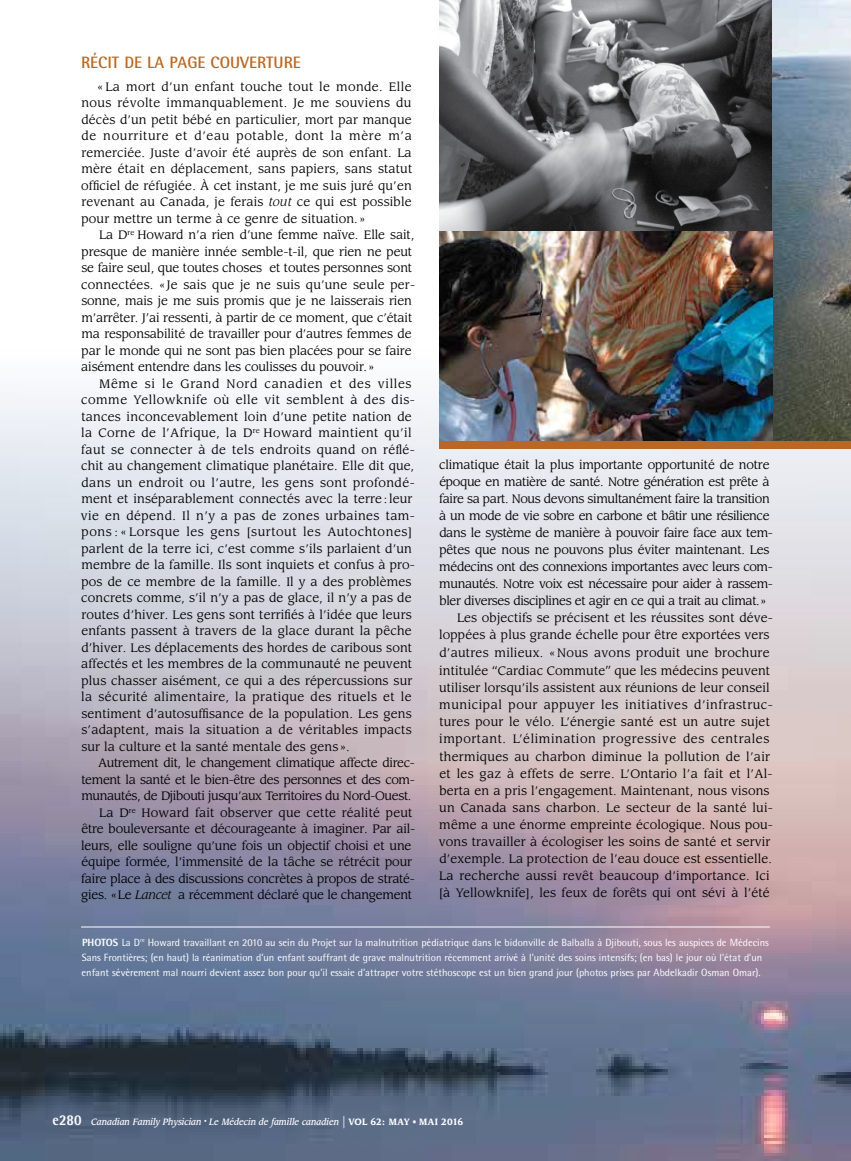
<style>
.page{position:relative;width:851px;height:1161px;background:#fff}
.page>*{position:absolute;margin:0;border:0;box-sizing:border-box;transform-origin:0 0}
.t1{font:700 16.5px "Rotis Semi Sans Std";color:#b86824}
.t2{font:12px/16.5px "Leawood Std";letter-spacing:.01em;color:#000}
.t3{font:12px/16.5px "Leawood Std";letter-spacing:-.01em;color:#000}
.t4{font:12px "Leawood Std";letter-spacing:-.03em;color:#000}
.t5{font:12px "Leawood Std";letter-spacing:-.015em;color:#000}
.t6{font:12px "Leawood Std";letter-spacing:-.02em;color:#000}
.t7{font:12px "Leawood Std";letter-spacing:-.025em;color:#000}
.t8{font:10.5px/15px "Rotis Semi Sans Std";color:#fff}
.t9{font:italic 500 9px "Leawood Std";color:#fff;scale:.9 1}
.s1{font-style:italic}
.s2{font-size:12.75px}
.s3{font-weight:800}
.s4{font-family:"Rotis Semi Sans Std";font-weight:800;font-style:normal;font-size:15px}
.s5{font-weight:400;font-style:normal;font-size:15px}
.s6{font-weight:700;font-style:normal}
.s7{font-weight:400;font-style:normal}
</style>
<div class="page">
<img style="left:0;top:391px;width:850px;height:770px">
<img style="left:771px;top:0;width:79px;height:441px">
<img style="left:439px;top:0;width:332px;height:232px">
<img style="left:439px;top:232px;width:333px;height:209px">
<div style="left:439px;top:441px;width:411px;height:7px;background:#b86824"></div>
<hr style="left:81px;top:927px;width:689px;height:1px;background:#fff">
<h1 class="t1" style="left:81px;top:53px;width:221px">RÉCIT DE LA PAGE COUVERTURE</h1>
<p class="t2" style="left:81px;top:78px;width:332px;text-align:justify;text-indent:16px">« La mort d’un enfant touche tout le monde. Elle nous révolte immanquablement. Je me souviens du décès d’un petit bébé en particulier, mort par manque de nourriture et d’eau potable, dont la mère m’a remerciée. Juste d’avoir été auprès de son enfant. La mère était en déplacement, sans papiers, sans statut officiel de réfugiée. À cet instant, je me suis juré qu’en revenant au Canada, je ferais <span class="s1">tout</span> ce qui est possible pour mettre un terme à ce genre de situation. »</p>
<p class="t3" style="left:81px;top:227px;width:335px;text-indent:18px">La D<sup>re</sup> Howard n’a rien d’une femme naïve. Elle sait, presque de manière innée semble-t-il, que rien ne peut se faire seul, que toutes choses et toutes personnes sont connectées. « Je sais que je ne suis qu’une seule per&shy;sonne, mais je me suis promis que je ne laisserais rien m’arrêter. J’ai ressenti, à partir de ce moment, que c’était ma responsabilité de travailler pour d’autres femmes de par le monde qui ne sont pas bien placées pour se faire aisément entendre dans les coulisses du pouvoir.»</p>
<p class="t2" style="left:81px;top:375px;width:336px;text-indent:18px">Même si le Grand Nord canadien et des villes comme Yellowknife où elle vit semblent à des dis&shy;tances inconcevablement loin d’une petite nation de la Corne de l’Afrique, la D<sup>re</sup> Howard maintient qu’il faut se connecter à de tels endroits quand on réflé&shy;chit au changement climatique planétaire. Elle dit que, dans un endroit ou l’autre, les gens sont profondé&shy;ment et inséparablement connectés avec la terre :leur vie en dépend. Il n’y a pas de zones urbaines tam&shy;pons : « Lorsque les gens [surtout les Autochtones] parlent de la terre ici, c’est comme s’ils parlaient d’un membre de la famille. Ils sont inquiets et confus à pro&shy;pos de ce membre de la famille. Il y a des problèmes concrets comme, s’il n’y a pas de glace, il n’y a pas de routes d’hiver. Les gens sont terrifiés à l’idée que leurs enfants passent à travers de la glace durant la pêche d’hiver. Les déplacements des hordes de caribous sont affectés et les membres de la communauté ne peuvent plus chasser aisément, ce qui a des répercussions sur la sécurité alimentaire, la pratique des rituels et le sentiment d’autosuffisance de la population. Les gens s’adaptent, mais la situation a de véritables impacts sur la culture et la santé mentale des gens ».</p>
<p class="t7" style="left:98px;top:756px;width:318px">Autrement dit, le changement climatique affecte direc-</p>
<p class="t4" style="left:81px;top:772px;width:335px">tement la santé et le bien-être des personnes et des com-</p>
<p class="t4" style="left:81px;top:789px;width:331px">munautés, de Djibouti jusqu’aux Territoires du Nord-Ouest.</p>
<p class="t2" style="left:99px;top:804px;width:315px">La D<sup>re</sup> Howard fait observer que cette réalité peut</p>
<p class="t5" style="left:81px;top:822px;width:335px">être bouleversante et décourageante à imaginer. Par ail-</p>
<p class="t5" style="left:81px;top:838px;width:332px">leurs, elle souligne qu’une fois un objectif choisi et une</p>
<p class="t3" style="left:81px;top:854px;width:332px">équipe formée, l’immensité de la tâche se rétrécit pour</p>
<p class="t6" style="left:81px;top:871px;width:335px">faire place à des discussions concrètes à propos de straté-</p>
<p class="t6" style="left:81px;top:888px;width:332px">gies. «Le <span class="s1">Lancet</span> a récemment déclaré que le changement</p>
<p class="t5" style="left:439px;top:457px;width:332px">climatique était la plus importante opportunité de notre</p>
<p class="t4" style="left:439px;top:474px;width:332px">époque en matière de santé. Notre génération est prête à</p>
<p class="t4" style="left:439px;top:491px;width:332px">faire sa part. Nous devons simultanément faire la transition</p>
<p class="t4" style="left:439px;top:508px;width:332px">à un mode de vie sobre en carbone et bâtir une résilience</p>
<p class="t4" style="left:439px;top:525px;width:335px">dans le système de manière à pouvoir faire face aux tem-</p>
<p class="t5" style="left:439px;top:543px;width:331px">pêtes que nous ne pouvons plus éviter maintenant. Les</p>
<p class="t4" style="left:439px;top:560px;width:335px">médecins ont des connexions importantes avec leurs com-</p>
<p class="t4" style="left:439px;top:577px;width:335px">munautés. Notre voix est nécessaire pour aider à rassem-</p>
<p class="t4" style="left:439px;top:594px;width:328px">bler diverses disciplines et agir en ce qui a trait au climat.»</p>
<p class="t2" style="left:457px;top:610px;width:317px">Les objectifs se précisent et les réussites sont déve-</p>
<p class="t2" style="left:439px;top:627px;width:332px">loppées à plus grande échelle pour être exportées vers</p>
<p class="t2" style="left:439px;top:644px;width:332px">d’autres milieux. « Nous avons produit une brochure</p>
<p class="t2" style="left:438px;top:663px;width:336px;line-height:17.1px">intitulée <span class="s2">“</span>Cardiac Commute<span class="s2">”</span> que les médecins peuvent utiliser lorsqu’ils assistent aux réunions de leur conseil municipal pour appuyer les initiatives d’infrastruc&shy;tures pour le vélo. L’énergie santé est un autre sujet important. L’élimination progressive des centrales thermiques au charbon diminue la pollution de l’air et les gaz à effets de serre. L’Ontario l’a fait et l’Al&shy;berta en a pris l’engagement. Maintenant, nous visons un Canada sans charbon. Le secteur de la santé lui&shy;même a une énorme empreinte écologique. Nous pou&shy;vons travailler à écologiser les soins de santé et servir d’exemple. La protection de l’eau douce est essentielle.<br>La recherche aussi revêt beaucoup d’importance. Ici [à Yellowknife], les feux de forêts qui ont sévi à l’été</p>
<p class="t8" style="left:82px;top:935px;width:688px"><span class="s3">PHOTOS</span> La D<sup>re</sup> Howard travaillant en 2010 au sein du Projet sur la malnutrition pédiatrique dans le bidonville de Balballa à Djibouti, sous les auspices de Médecins<br>Sans Frontières; (en haut) la réanimation d’un enfant souffrant de grave malnutrition récemment arrivé à l’unité des soins intensifs; (en bas) le jour où l’état d’un enfant sévèrement mal nourri devient assez bon pour qu’il essaie d’attraper votre stéthoscope est un bien grand jour (photos prises par Abdelkadir Osman Omar).</p>
<p class="t9" style="left:52px;top:1116px;width:458px"><span class="s4">E</span><span class="s4">280</span> Canadian Family Physician <sup>•</sup> Le Médecin de famille canadien <span class="s5">|</span> <span class="s6">VOL 62: MAY</span> <span class="s7">•</span> <span class="s6">MAI 2016</span></p>
</div>
